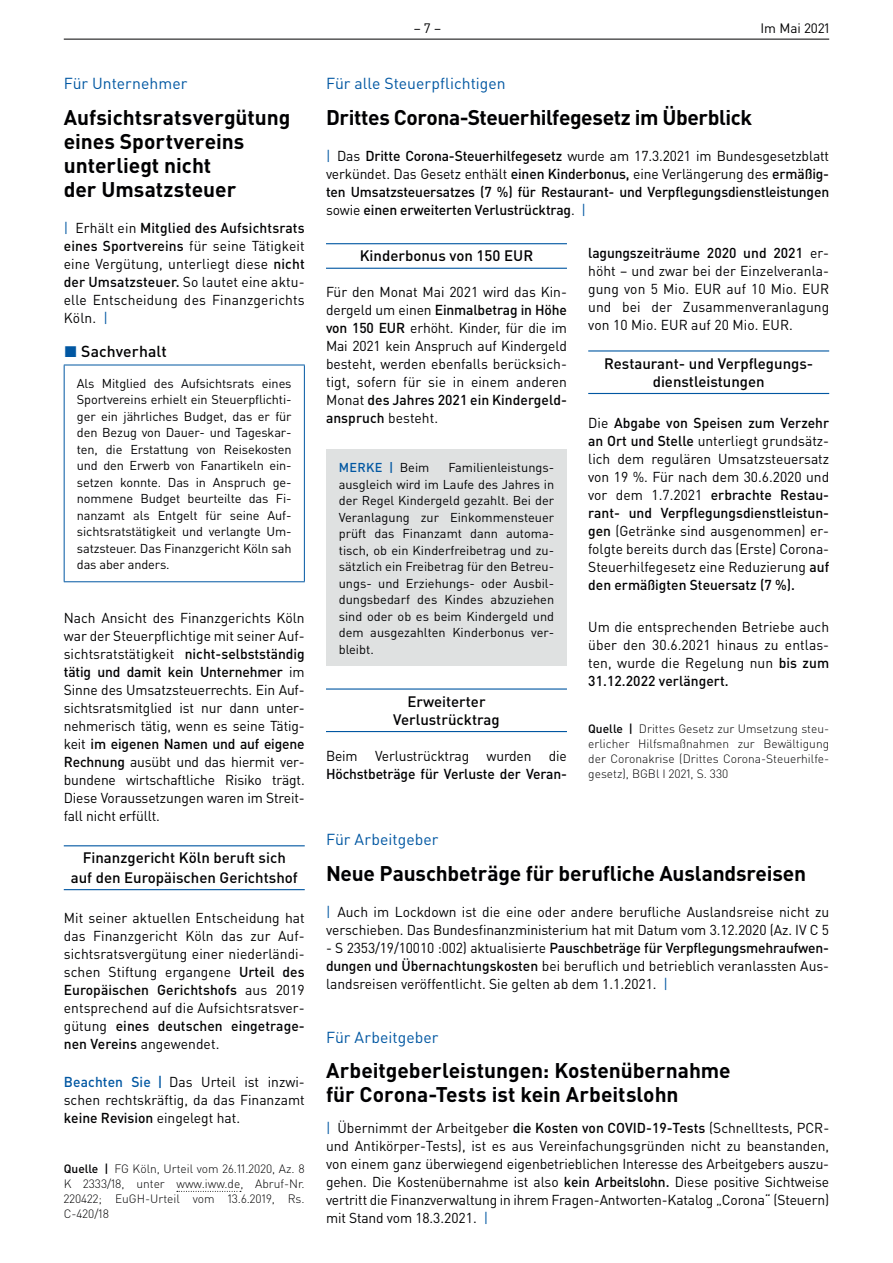
<style>
.page{position:relative;width:893px;height:1263px;background:#fff}
.page>*{position:absolute;margin:0;border:0;box-sizing:border-box;transform-origin:0 0}
.t1{font:700 21px/24px "DIN Pro";letter-spacing:-.005em;color:#000002}
.t2{font:700 21px "DIN Pro";letter-spacing:-.025em;color:#000002}
.t3{font:15.75px "DIN Pro";color:#0157a2}
.t4{font:500 15.75px "DIN Pro";letter-spacing:.005em;color:#000002}
.t5{font:500 15px/18px "DIN Pro";color:#000002;text-align:center}
.t6{font:14.25px/18px "DIN Pro";color:#000002;text-align:justify}
.t7{font:500 14.25px/18px "DIN Pro";letter-spacing:-.01em;color:#000002;text-align:justify}
.t8{font:13.5px "DIN Pro";color:#000002}
.t9{font:12.75px/16.5px "DIN Pro";letter-spacing:-.01em;color:#000002;text-align:justify}
.t10{font:500 12.75px "DIN Pro";letter-spacing:.025em;color:#0157a2}
.t11{font:300 12px/15px "DIN Pro";color:#000002;text-align:justify}
.s1{color:#0157a2}
.s2{font-weight:500}
.s3{font-weight:500;color:#0157a2}
.s4{font-weight:400;color:#0157a2}
.s5{font-weight:400}
.s6{font-weight:400;color:#000002}
</style>
<div class="page">
<hr style="left:64px;top:39px;width:765px;height:1px;background:#000002">
<hr style="left:326px;top:243px;width:241px;height:1px;background:#0157a2">
<hr style="left:326px;top:268px;width:241px;height:1px;background:#0157a2">
<hr style="left:326px;top:688px;width:241px;height:2px;background:#0157a2">
<hr style="left:326px;top:731px;width:241px;height:1px;background:#0157a2">
<div style="left:326px;top:450px;width:241px;height:216px;background:#dfe1e1"></div>
<hr style="left:588px;top:350px;width:241px;height:1px;background:#0157a2">
<hr style="left:588px;top:393px;width:241px;height:1px;background:#0157a2">
<hr style="left:64px;top:845px;width:241px;height:1px;background:#0157a2">
<hr style="left:64px;top:889px;width:241px;height:1px;background:#0157a2">
<svg style="left:177px;top:1191px;width:64px;height:1px"></svg>
<hr style="left:64px;top:365px;width:241px;height:1px;background:#0157a2">
<hr style="left:64px;top:365px;width:1px;height:216px;background:#0157a2">
<hr style="left:304px;top:365px;width:1px;height:216px;background:#0157a2">
<hr style="left:64px;top:581px;width:241px;height:1px;background:#0157a2">
<p class="t3" style="left:64px;top:73px;width:125px">Für Unternehmer</p>
<h1 class="t1" style="left:64px;top:105px;width:228px">Aufsichtsratsvergütung eines Sportvereins unterliegt nicht<br>der Umsatzsteuer</h1>
<p class="t6" style="left:64px;top:219px;width:242px"><span class="s1">|</span> Erhält ein <span class="s2">Mitglied des Aufsichtsrats eines Sportvereins</span> für seine Tätigkeit eine Vergütung, unterliegt diese <span class="s2">nicht der Umsatzsteuer.</span> So lautet eine aktu&shy;elle Entscheidung des Finanzgerichts Köln. <span class="s1">|</span></p>
<p class="t4" style="left:64px;top:340px;width:104px"><span class="s1">◼</span> Sachverhalt</p>
<p class="t9" style="left:77px;top:374px;width:216px">Als Mitglied des Aufsichtsrats eines Sportvereins erhielt ein Steuerpflichti&shy;ger ein jährliches Budget, das er für den Bezug von Dauer- und Tageskar&shy;ten, die Erstattung von Reisekosten und den Erwerb von Fanartikeln ein&shy;setzen konnte. Das in Anspruch ge&shy;nommene Budget beurteilte das Fi&shy;nanzamt als Entgelt für seine Auf&shy;sichtsratstätigkeit und verlangte Um&shy;satzsteuer. Das Finanzgericht Köln sah das aber anders.</p>
<p class="t6" style="left:64px;top:609px;width:242px">Nach Ansicht des Finanzgerichts Köln war der Steuerpflichtige mit seiner Auf&shy;sichtsratstätigkeit <span class="s2">nicht-selbstständig tätig und damit kein Unternehmer</span> im Sinne des Umsatzsteuerrechts. Ein Auf&shy;sichtsratsmitglied ist nur dann unter&shy;nehmerisch tätig, wenn es seine Tätig&shy;keit <span class="s2">im eigenen Namen und auf eigene Rechnung</span> ausübt und das hiermit ver&shy;bundene wirtschaftliche Risiko trägt.<br>Diese Voraussetzungen waren im Streit&shy;fall nicht erfüllt.</p>
<p class="t5" style="left:71px;top:848px;width:229px;line-height:19.4px">Finanzgericht Köln beruft sich auf den Europäischen Gerichtshof</p>
<p class="t6" style="left:64px;top:908px;width:242px">Mit seiner aktuellen Entscheidung hat das Finanzgericht Köln das zur Auf&shy;sichtsratsvergütung einer niederländi&shy;schen Stiftung ergangene <span class="s2">Urteil des Europäischen Gerichtshofs</span> aus 2019 entsprechend auf die Aufsichtsratsver&shy;gütung <span class="s2">eines deutschen eingetrage&shy;nen Vereins</span> angewendet.</p>
<p class="t6" style="left:64px;top:1072px;width:242px"><span class="s3">Beachten Sie |</span> Das Urteil ist inzwi&shy;schen rechtskräftig, da das Finanzamt <span class="s2">keine Revision</span> eingelegt hat.</p>
<p class="t11" style="left:64px;top:1161px;width:242px"><span class="s2">Quelle |</span> FG Köln, Urteil vom 26.11.2020, Az. 8<br>K 2333/18, unter www.iww.de, Abruf-Nr.<br>220422; EuGH-Urteil vom 13.6.2019, Rs.<br>C-420/18</p>
<p class="t8" style="left:414px;top:19px;width:29px">– 7 –</p>
<p class="t8" style="left:760px;top:19px;width:71px">Im Mai 2021</p>
<p class="t3" style="left:326px;top:73px;width:181px">Für alle Steuerpflichtigen</p>
<h1 class="t2" style="left:326px;top:103px;width:428px">Drittes Corona-Steuerhilfegesetz im Überblick</h1>
<p class="t7" style="left:326px;top:147px;width:505px"><span class="s4">|</span> <span class="s5">Das</span> Dritte Corona-Steuerhilfegesetz <span class="s5">wurde am 17.3.2021 im Bundesgesetzblatt verkündet. Das Gesetz enthält</span> einen Kinderbonus, <span class="s5">eine Verlängerung des</span> ermäßig&shy;ten Umsatzsteuersatzes (7 %) für Restaurant- und Verpflegungsdienstleistungen <span class="s5">sowie</span> einen erweiterten Verlustrücktrag<span class="s5">.</span> <span class="s4">|</span></p>
<p class="t5" style="left:360px;top:246px;width:175px">Kinderbonus von 150 EUR</p>
<p class="t6" style="left:326px;top:283px;width:242px">Für den Monat Mai 2021 wird das Kin&shy;dergeld um einen <span class="s2">Einmalbetrag in Höhe von 150 EUR</span> erhöht. Kinder, für die im Mai 2021 kein Anspruch auf Kindergeld besteht, werden ebenfalls berücksich&shy;tigt, sofern für sie in einem anderen Monat <span class="s2">des Jahres 2021 ein Kindergeld&shy;anspruch</span> besteht.</p>
<p class="t10" style="left:339px;top:459px;width:92px">MERKE | <span class="s6">Beim</span></p>
<p class="t6" style="left:588px;top:243px;width:242px"><span class="s2">lagungszeiträume 2020 und 2021</span> er&shy;höht – und zwar bei der Einzelveranla&shy;gung von 5 Mio. EUR auf 10 Mio. EUR und bei der Zusammenveranlagung von 10 Mio. EUR auf 20 Mio. EUR.</p>
<p class="t5" style="left:604px;top:353px;width:211px">Restaurant- und Verpflegungs&shy;dienstleistungen</p>
<p class="t6" style="left:588px;top:414px;width:242px">Die <span class="s2">Abgabe von Speisen zum Verzehr an Ort und Stelle</span> unterliegt grundsätz&shy;lich dem regulären Umsatzsteuersatz von 19 %. Für nach dem 30.6.2020 und vor dem 1.7.2021 <span class="s2">erbrachte Restau&shy;rant- und Verpflegungsdienstleistun&shy;gen</span> (Getränke sind ausgenommen) er&shy;folgte bereits durch das (Erste) Corona-Steuerhilfegesetz eine Reduzierung <span class="s2">auf den ermäßigten Steuersatz (7 %).</span></p>
<p class="t6" style="left:588px;top:618px;width:242px">Um die entsprechenden Betriebe auch über den 30.6.2021 hinaus zu entlas&shy;ten, wurde die Regelung nun <span class="s2">bis zum 31.12.2022 verlängert.</span></p>
<p class="t11" style="left:588px;top:720px;width:242px"><span class="s2">Quelle |</span> Drittes Gesetz zur Umsetzung steu&shy;erlicher Hilfsmaßnahmen zur Bewältigung der Coronakrise (Drittes Corona-Steuerhilfe&shy;gesetz), BGBl I 2021, S. 330</p>
<p class="t9" style="left:339px;top:459px;width:217px;text-indent:110px">Familienleistungs&shy;ausgleich wird im Laufe des Jahres in der Regel Kindergeld gezahlt. Bei der Veranlagung zur Einkommensteuer prüft das Finanzamt dann automa&shy;tisch, ob ein Kinderfreibetrag und zu&shy;sätzlich ein Freibetrag für den Betreu&shy;ungs- und Erziehungs- oder Ausbil&shy;dungsbedarf des Kindes abzuziehen sind oder ob es beim Kindergeld und dem ausgezahlten Kinderbonus ver&shy;bleibt.</p>
<p class="t5" style="left:393px;top:691px;width:108px">Erweiterter<br>Verlustrücktrag</p>
<p class="t6" style="left:326px;top:746px;width:242px">Beim Verlustrücktrag wurden die</p>
<p class="t7" style="left:326px;top:764px;width:242px">Höchstbeträge für Verluste der Veran-</p>
<p class="t3" style="left:326px;top:829px;width:114px">Für Arbeitgeber</p>
<h1 class="t1" style="left:326px;top:861px;width:482px">Neue Pauschbeträge für berufliche Auslandsreisen</h1>
<p class="t6" style="left:326px;top:903px;width:505px"><span class="s1">|</span> Auch im Lockdown ist die eine oder andere berufliche Auslandsreise nicht zu verschieben. Das Bundesfinanzministerium hat mit Datum vom 3.12.2020 (Az. IV C 5</p>
<p class="t6" style="left:326px;top:939px;width:505px">- S 2353/19/10010 :002) aktualisierte <span class="s2">Pauschbeträge für Verpflegungsmehraufwen&shy;dungen und Übernachtungskosten</span> bei beruflich und betrieblich veranlassten Aus&shy;landsreisen veröffentlicht. Sie gelten ab dem 1.1.2021. <span class="s1">|</span></p>
<p class="t3" style="left:326px;top:1027px;width:114px">Für Arbeitgeber</p>
<h1 class="t1" style="left:326px;top:1057px;width:406px">Arbeitgeberleistungen: Kostenübernahme für Corona-Tests ist kein Arbeitslohn</h1>
<p class="t6" style="left:326px;top:1119px;width:505px"><span class="s1">|</span> Übernimmt der Arbeitgeber <span class="s2">die Kosten von COVID-19-Tests</span> (Schnelltests, PCR&shy;und Antikörper-Tests), ist es aus Vereinfachungsgründen nicht zu beanstanden, von einem ganz überwiegend eigenbetrieblichen Interesse des Arbeitgebers auszu&shy;gehen. Die Kostenübernahme ist also <span class="s2">kein Arbeitslohn.</span> Diese positive Sichtweise vertritt die Finanzverwaltung in ihrem Fragen-Antworten-Katalog „Corona“ (Steuern) mit Stand vom 18.3.2021. <span class="s1">|</span></p>
</div>
